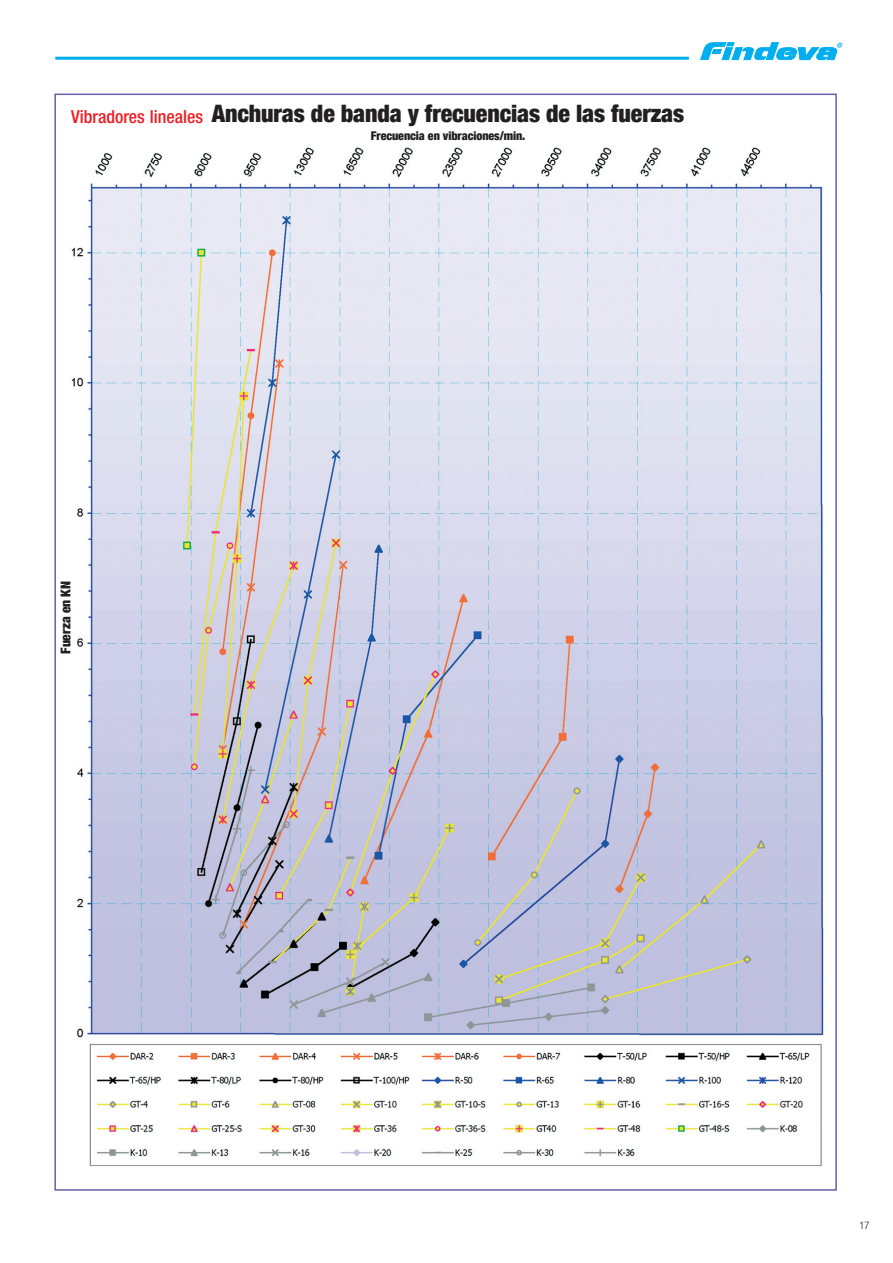
<style>
.page{position:relative;width:893px;height:1263px;background:#fff}
.page>*{position:absolute;margin:0;border:0;box-sizing:border-box;transform-origin:0 0}
.t1{font:900 condensed 24px "Helvetica Neue";letter-spacing:-.005em;color:#231f20}
.t2{font:500 condensed 18px "Helvetica Neue";color:#ee1d23}
.t3{font:900 condensed 13.5px "Helvetica Neue";letter-spacing:-.005em;color:#231f20}
.t4{font:900 condensed 12px "Helvetica Neue";letter-spacing:-.005em;color:#231f20}
.t5{font:300 condensed 10.5px "Helvetica Neue";color:#231f20}
</style>
<div class="page">
<hr style="left:55px;top:57px;width:634px;height:3px;background:#00aeef">
<svg style="left:701px;top:43px;width:141px;height:17px"></svg>
<img style="left:71px;top:147px;width:753px;height:1019px">
<div style="left:58px;top:572px;width:17px;height:82px;background:#fff"></div>
<p class="t2" style="left:71px;top:105px;width:133px">Vibradores lineales</p>
<p class="t1" style="left:212px;top:99px;width:474px">Anchuras de banda y frecuencias de las fuerzas</p>
<p class="t4" style="left:371px;top:129px;width:156px">Frecuencia en vibraciones/min.</p>
<p class="t3" style="left:58px;top:654px;width:74px;rotate:-90deg">Fuerza en KN</p>
<p class="t5" style="left:859px;top:1219px;width:12px">17</p>
</div>
